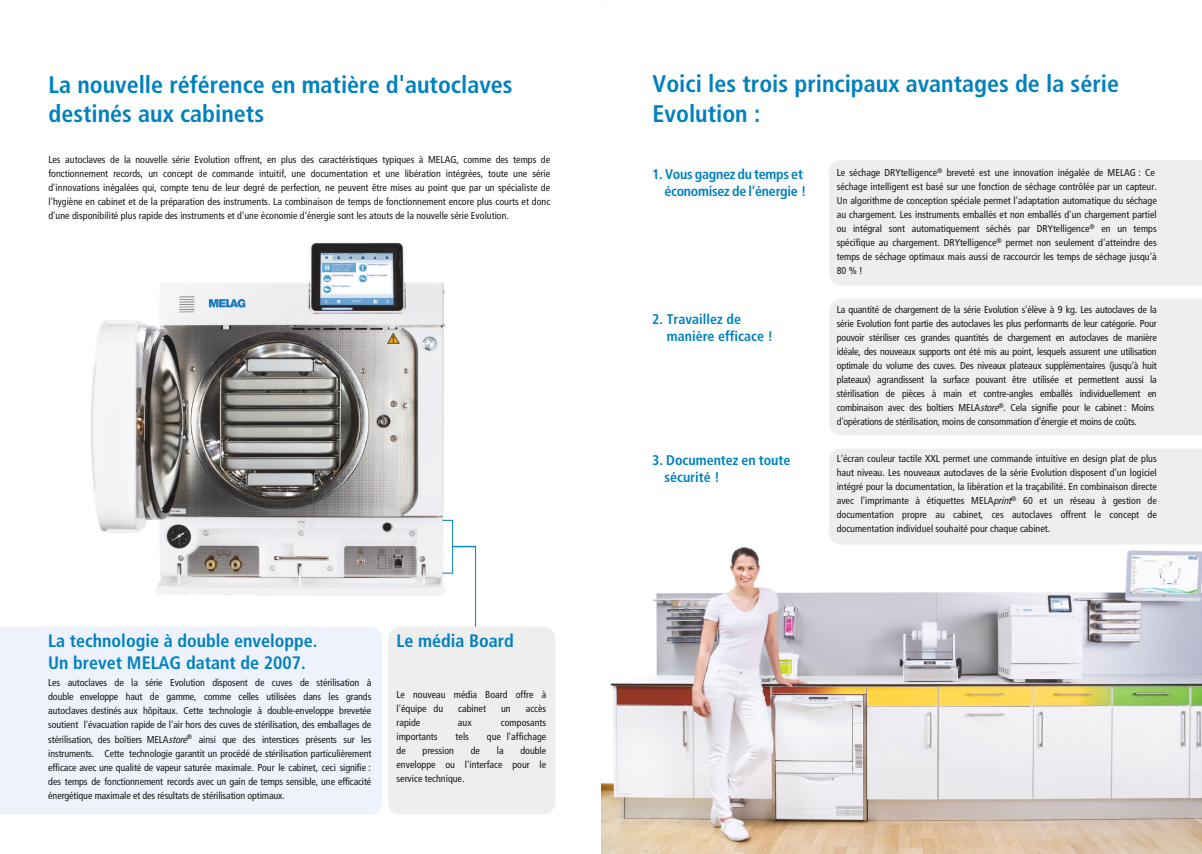
<style>
.page{position:relative;width:1202px;height:854px;background:#fff}
.page>*{position:absolute;margin:0;border:0;box-sizing:border-box;transform-origin:0 0}
.t1{font:700 condensed 24px/30px "Frutiger LT Pro";color:#0081bf}
.t2{font:700 condensed 18px/21.6px "Frutiger LT Pro";color:#0081bf}
.t3{font:700 condensed 14px/16.8px "Frutiger LT Pro";color:#0081bf}
.t4{font:700 condensed 14px/16.8px "Frutiger LT Pro";letter-spacing:-.02em;color:#0081bf;text-align:right}
.t5{font:condensed 10px/14px "Frutiger LT Std";color:#171818;text-align:justify}
.s1{font-style:italic}
</style>
<div class="page">
<img style="left:601px;top:547px;width:601px;height:306px">
<div style="left:829px;top:449px;width:373px;height:95px;background:#eee"></div>
<div style="left:829px;top:160px;width:373px;height:125px;background:#eee"></div>
<div style="left:829px;top:299px;width:373px;height:136px;background:#eee"></div>
<svg style="left:1196px;top:847px;width:6px;height:7px"></svg>
<img style="left:90px;top:242px;width:355px;height:354px">
<div style="left:0;top:627px;width:382px;height:187px;background:#eef2fc"></div>
<div style="left:388px;top:626px;width:167px;height:188px;background:#eee;border-radius:12px"></div>
<svg style="left:441px;top:519px;width:36px;height:108px"></svg>
<svg style="left:601px;top:847px;width:7px;height:7px"></svg>
<h1 class="t1" style="left:48px;top:70px;width:466px;line-height:28.8px">La nouvelle référence en matière d'autoclaves destinés aux cabinets</h1>
<p class="t5" style="left:48px;top:152px;width:503px">Les autoclaves de la nouvelle série Evolution offrent, en plus des caractéristiques typiques à MELAG, comme des temps de fonctionnement records, un concept de commande intuitif, une documentation et une libération intégrées, toute une série d'innovations inégalées qui, compte tenu de leur degré de perfection, ne peuvent être mises au point que par un spécialiste de l'hygiène en cabinet et de la préparation des instruments. La combinaison de temps de fonctionnement encore plus courts et donc d'une disponibilité plus rapide des instruments et d'une économie d'énergie sont les atouts de la nouvelle série Evolution.</p>
<h2 class="t2" style="left:48px;top:630px;width:271px">La technologie à double enveloppe.<br>Un brevet MELAG datant de 2007.</h2>
<p class="t5" style="left:48px;top:675px;width:325px">Les autoclaves de la série Evolution disposent de cuves de stérilisation à double enveloppe haut de gamme, comme celles utilisées dans les grands autoclaves destinés aux hôpitaux. Cette technologie à double-enveloppe brevetée soutient l'évacuation rapide de l'air hors des cuves de stérilisation, des emballages de stérilisation, des boîtiers MELA<span class="s1">store</span><sup>®</sup> ainsi que des interstices présents sur les instruments. Cette technologie garantit un procédé de stérilisation particulièrement efficace avec une qualité de vapeur saturée maximale. Pour le cabinet, ceci signifie : des temps de fonctionnement records avec un gain de temps sensible, une efficacité énergétique maximale et des résultats de stérilisation optimaux.</p>
<h2 class="t2" style="left:397px;top:630px;width:119px">Le média Board</h2>
<p class="t5" style="left:397px;top:686px;width:151px">Le nouveau média Board offre à l'équipe du</p>
<p class="t5" style="left:458px;top:700px;width:29px">cabinet</p>
<p class="t5" style="left:501px;top:700px;width:11px">un</p>
<p class="t5" style="left:526px;top:700px;width:22px">accès</p>
<p class="t5" style="left:397px;top:714px;width:25px">rapide</p>
<p class="t5" style="left:458px;top:714px;width:15px">aux</p>
<p class="t5" style="left:501px;top:714px;width:47px">composants</p>
<p class="t5" style="left:397px;top:728px;width:43px">importants</p>
<p class="t5" style="left:456px;top:728px;width:15px">tels</p>
<p class="t5" style="left:487px;top:728px;width:61px">que l'affichage</p>
<p class="t5" style="left:397px;top:742px;width:11px">de</p>
<p class="t5" style="left:423px;top:742px;width:33px">pression</p>
<p class="t5" style="left:471px;top:742px;width:11px">de</p>
<p class="t5" style="left:497px;top:742px;width:8px">la</p>
<p class="t5" style="left:397px;top:742px;width:151px;text-indent:124px">double enveloppe ou l'interface pour le service technique.</p>
<h1 class="t1" style="left:653px;top:69px;width:468px">Voici les trois principaux avantages de la série<br>Evolution :</h1>
<h3 class="t4" style="left:652px;top:166px;width:155px">1. Vous gagnez du temps et économisez de l'énergie !</h3>
<p class="t5" style="left:837px;top:166px;width:322px;text-align:left">Le séchage DRYtelligence<sup>®</sup> breveté est une innovation inégalée de MELAG : Ce séchage intelligent est basé sur une fonction de séchage contrôlée par un capteur.<br>Un algorithme de conception spéciale permet l'adaptation automatique du séchage au chargement. Les instruments emballés et non emballés d'un chargement partiel ou intégral sont automatiquement séchés par DRYtelligence<sup>®</sup> en un temps spécifique au chargement. DRYtelligence<sup>®</sup> permet non seulement d'atteindre des temps de séchage optimaux mais aussi de raccourcir les temps de séchage jusqu'à 80 % !</p>
<p class="t5" style="left:837px;top:302px;width:322px;text-align:left">La quantité de chargement de la série Evolution s'élève à 9 kg. Les autoclaves de la série Evolution font partie des autoclaves les plus performants de leur catégorie. Pour pouvoir stériliser ces grandes quantités de chargement en autoclaves de manière idéale, des nouveaux supports ont été mis au point, lesquels assurent une utilisation optimale du volume des cuves. Des niveaux plateaux supplémentaires (jusqu'à huit plateaux) agrandissent la surface pouvant être utilisée et permettent aussi la stérilisation de pièces à main et contre-angles emballés individuellement en combinaison avec des boîtiers MELA<span class="s1">store</span><sup>®</sup>. Cela signifie pour le cabinet : Moins d'opérations de stérilisation, moins de consommation d'énergie et moins de coûts.</p>
<p class="t5" style="left:837px;top:451px;width:322px">L'écran couleur tactile XXL permet une commande intuitive en design plat de plus haut niveau. Les nouveaux autoclaves de la série Evolution disposent d'un logiciel intégré pour la documentation, la libération et la traçabilité. En combinaison directe avec l'imprimante à étiquettes MELA<span class="s1">print</span><sup>®</sup> 60 et un réseau à gestion de documentation propre au cabinet, ces autoclaves offrent le concept de documentation individuel souhaité pour chaque cabinet.</p>
<h3 class="t3" style="left:667px;top:310px;width:108px;text-indent:-15px">2. Travaillez de manière efficace !</h3>
<h3 class="t3" style="left:664px;top:451px;width:128px;text-indent:-12px">3. Documentez en toute sécurité !</h3>
</div>
